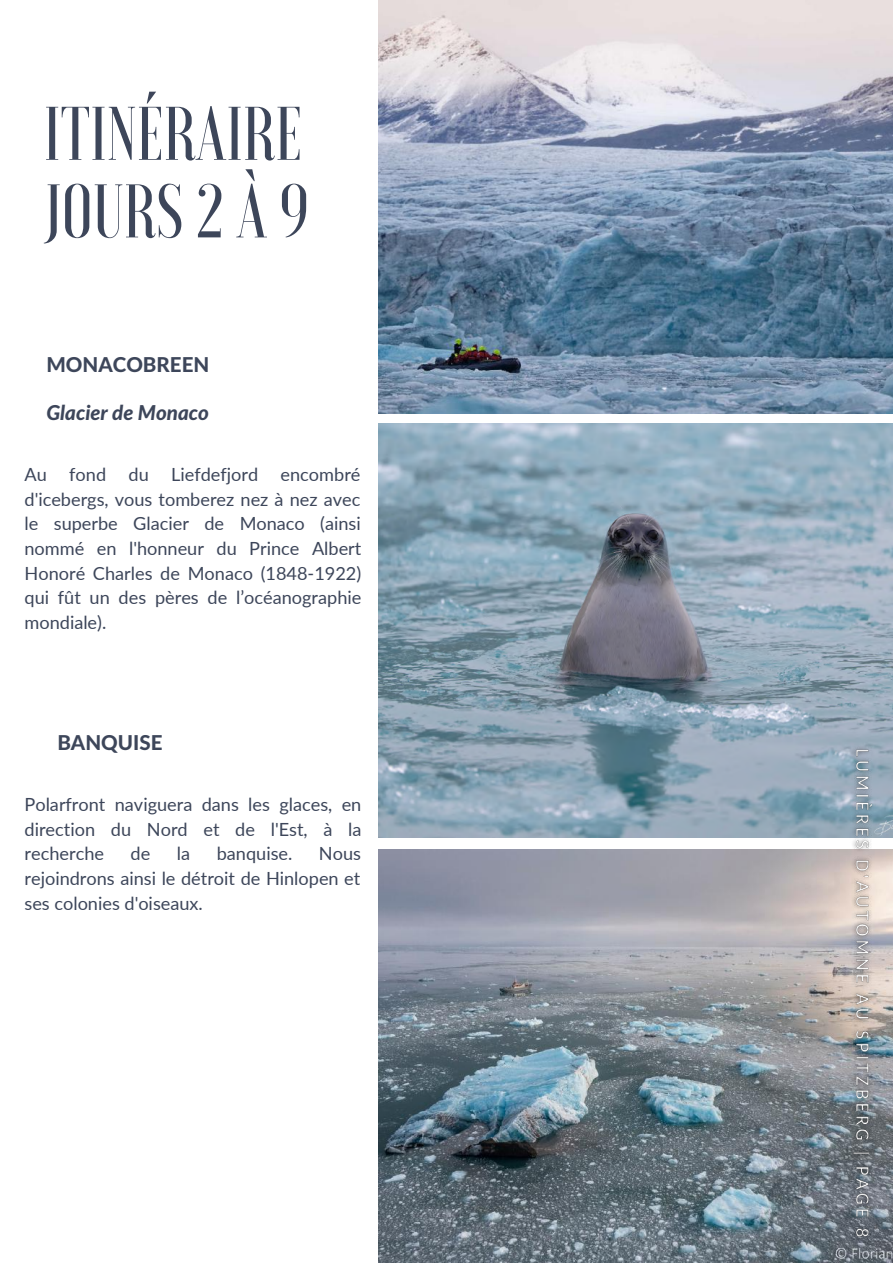
<style>
.page{position:relative;width:893px;height:1264px;background:#fff}
.page>*{position:absolute;margin:0;border:0;box-sizing:border-box;transform-origin:0 0}
.t1{font:500 75.75px/77.6px "Voga";color:#3d465a}
.t2{font:800 20.55px "Lato Latin";color:#3d465a}
.t3{font:italic 800 20.55px "Lato";color:#3d465a}
.t4{font:18.15px/24.8px "Lato";color:#3d465a;text-align:justify}
</style>
<div class="page">
<img style="left:378px;top:0;width:514px;height:414px">
<img style="left:378px;top:424px;width:514px;height:413px">
<img style="left:378px;top:849px;width:514px;height:413px">
<img style="left:842px;top:740px;width:37px;height:508px">
<h1 class="t1" style="left:44px;top:95px;width:267px">ITINÉRAIRE<br>JOURS 2 À 9</h1>
<p class="t2" style="left:46px;top:356px;width:164px">MONACOBREEN</p>
<p class="t3" style="left:46px;top:403px;width:164px">Glacier de Monaco</p>
<p class="t4" style="left:25px;top:461px;width:338px">Au fond du Liefdefjord encombré d'icebergs, vous tomberez nez à nez avec le superbe Glacier de Monaco (ainsi nommé en l'honneur du Prince Albert Honoré Charles de Monaco (1848-1922) qui fût un des pères de l’océanographie mondiale).</p>
<p class="t2" style="left:57px;top:733px;width:107px">BANQUISE</p>
<p class="t4" style="left:25px;top:791px;width:338px">Polarfront naviguera dans les glaces, en direction du Nord et de l'Est, à la recherche</p>
<p class="t4" style="left:131px;top:840px;width:21px">de</p>
<p class="t4" style="left:177px;top:840px;width:15px">la</p>
<p class="t4" style="left:217px;top:840px;width:77px">banquise.</p>
<p class="t4" style="left:25px;top:840px;width:338px;text-indent:294px">Nous rejoindrons ainsi le détroit de Hinlopen et ses colonies d'oiseaux.</p>
</div>
